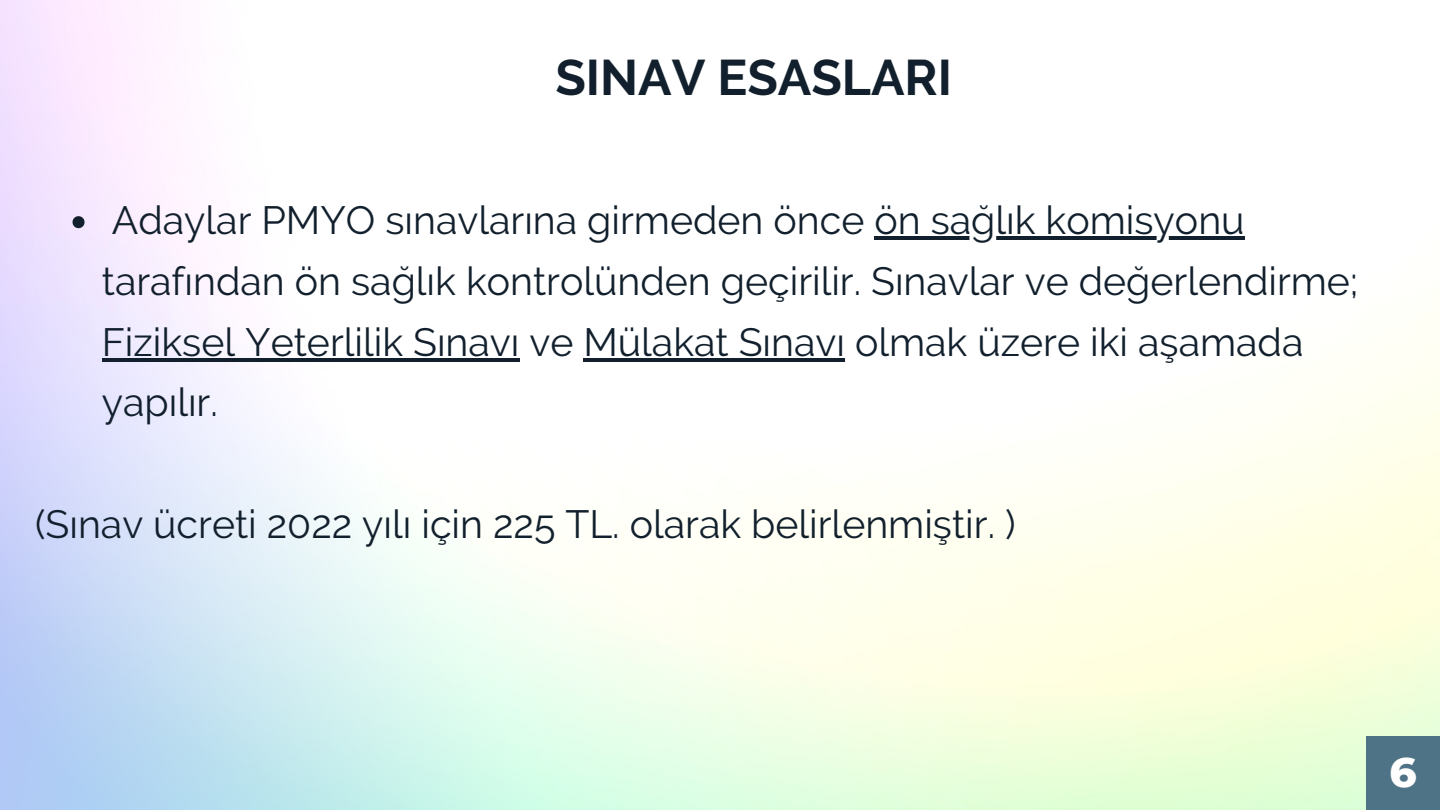
<style>
.page{position:relative;width:1440px;height:810px;background:#fff}
.page>*{position:absolute;margin:0;border:0;box-sizing:border-box;transform-origin:0 0}
.t1{font:700 49.9px "Raleway";color:#12202d}
.t2{font:800 42px "Montserrat";color:#fff}
.t3{font:39.3px/60.8px "Raleway";color:#12202d}
</style>
<div class="page">
<img style="left:0;top:0;width:1440px;height:810px">
<div style="left:1366px;top:736px;width:74px;height:74px;background:#4f7386"></div>
<svg style="left:73px;top:216px;width:12px;height:12px"></svg>
<hr style="left:874px;top:236px;width:371px;height:4px;background:#12202d">
<hr style="left:102px;top:358px;width:417px;height:4px;background:#12202d">
<hr style="left:583px;top:358px;width:262px;height:4px;background:#12202d">
<p class="t1" style="left:555px;top:48px;width:398px">SINAV ESASLARI</p>
<p class="t3" style="left:102px;top:190px;width:1258px">Adaylar PMYO sınavlarına girmeden önce ön sağlık komisyonu tarafından ön sağlık kontrolünden geçirilir. Sınavlar ve değerlendirme; Fiziksel Yeterlilik Sınavı ve Mülakat Sınavı olmak üzere iki aşamada yapılır.</p>
<p class="t3" style="left:35px;top:494px;width:982px">(Sınav ücreti 2022 yılı için 225 TL. olarak belirlenmiştir. )</p>
<p class="t2" style="left:1390px;top:746px;width:29px">6</p>
</div>
